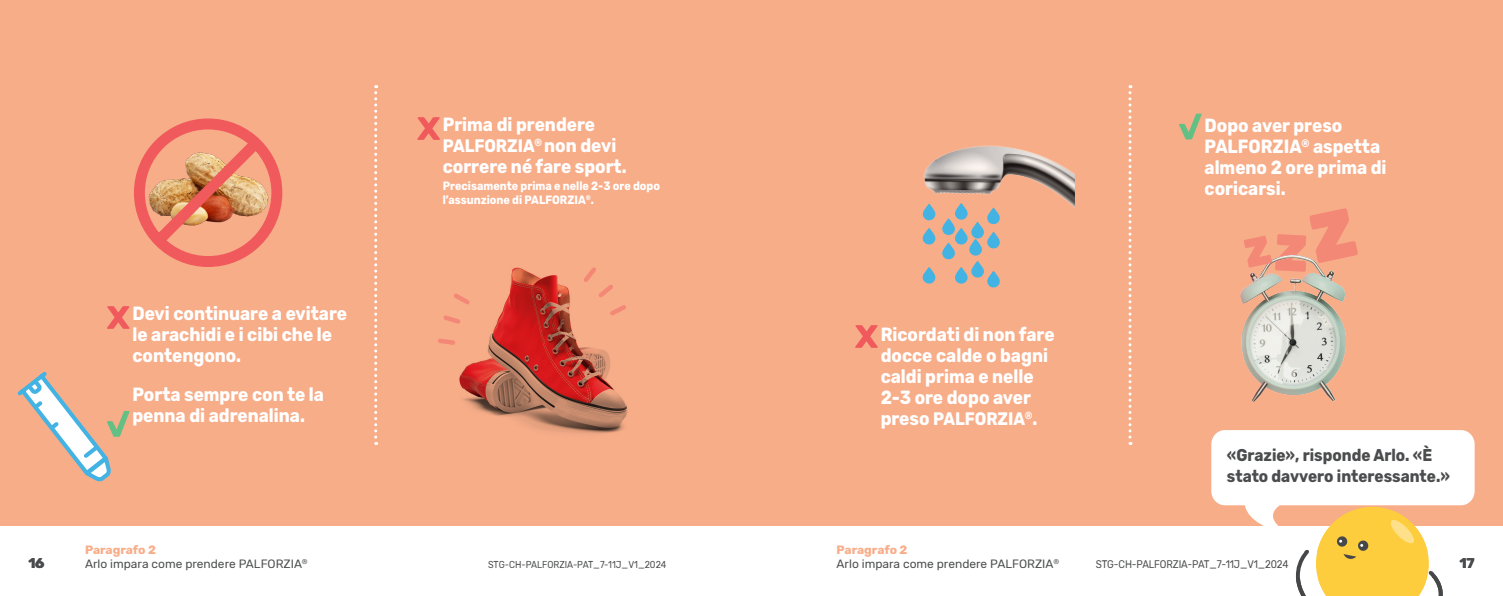
<style>
.page{position:relative;width:1503px;height:596px;background:#fff}
.page>*{position:absolute;margin:0;border:0;box-sizing:border-box;transform-origin:0 0}
.t1{font:700 19px/21px "Rubik";color:#fff;scale:.9 1}
.t2{font:700 18px "Rubik";color:#fff;scale:.9 1}
.t3{font:700 17px/21px "Rubik";color:#4b4c4d;scale:.9 1}
.t4{font:700 14px "Rubik";color:#4b4c4d}
.t5{font:12px/14px "Rubik";color:#4b4c4d}
.t6{font:700 12px/14px "Rubik";color:#fff;scale:.9 1}
.t7{font:11px "Rubik";letter-spacing:-.01em;color:#4b4c4d;scale:.9 1}
.t8{font:10px "Rubik";color:#4b4c4d;scale:.9 1}
.s1{font-size:19px}
.s2{font-weight:700;color:#f8ad89}
</style>
<div class="page">
<div style="left:0;top:0;width:751px;height:524px;background:#f8ad89"></div>
<img style="left:459px;top:267px;width:169px;height:167px">
<svg style="left:443px;top:289px;width:30px;height:38px"></svg>
<svg style="left:438px;top:338px;width:17px;height:7px"></svg>
<svg style="left:579px;top:267px;width:49px;height:52px"></svg>
<div style="left:134px;top:118px;width:148px;height:149px;border:11px solid #f05a5d;border-radius:50%"></div>
<svg style="left:145px;top:128px;width:125px;height:125px"></svg>
<svg style="left:374px;top:85px;width:3px;height:359px"></svg>
<svg style="left:417px;top:117px;width:23px;height:23px"></svg>
<svg style="left:107px;top:306px;width:23px;height:22px"></svg>
<svg style="left:17px;top:371px;width:113px;height:111px"></svg>
<div style="left:751px;top:0;width:751px;height:524px;background:#f8ad89"></div>
<img style="left:923px;top:145px;width:152px;height:63px">
<img style="left:1240px;top:250px;width:118px;height:152px">
<svg style="left:922px;top:203px;width:78px;height:84px"></svg>
<svg style="left:1243px;top:208px;width:114px;height:63px"></svg>
<svg style="left:1128px;top:85px;width:3px;height:359px"></svg>
<svg style="left:855px;top:325px;width:22px;height:22px"></svg>
<svg style="left:1179px;top:114px;width:22px;height:25px"></svg>
<svg style="left:1211px;top:430px;width:263px;height:165px"></svg>
<p class="t1" style="left:132px;top:303px;width:240px">Devi continuare a evitare le arachidi e i cibi che le contengono.</p>
<p class="t1" style="left:132px;top:384px;width:214px">Porta sempre con te la penna di adrenalina.</p>
<p class="t1" style="left:443px;top:115px;width:171px">Prima di prendere</p>
<p class="t2" style="left:443px;top:136px;width:194px">PALFORZIA<sup>®</sup> <span class="s1">non devi</span></p>
<p class="t1" style="left:443px;top:157px;width:206px">correre né fare sport.</p>
<p class="t6" style="left:443px;top:179px;width:243px">Precisamente prima e nelle 2-3 ore dopo l’assunzione di PALFORZIA<sup>®</sup>.</p>
<p class="t1" style="left:880px;top:324px;width:195px">Ricordati di non fare docce calde o bagni caldi prima e nelle<br>2-3 ore dopo aver</p>
<p class="t2" style="left:880px;top:408px;width:176px"><span class="s1">preso</span> PALFORZIA<sup>®</sup><span class="s1">.</span></p>
<p class="t1" style="left:1204px;top:115px;width:204px">Dopo aver preso<br>PALFORZIA<sup>®</sup> aspetta almeno 2 ore prima di coricarsi.</p>
<p class="t3" style="left:1226px;top:444px;width:249px">«Grazie», risponde Arlo. «È stato davvero interessante.»</p>
<p class="t5" style="left:85px;top:542px;width:224px"><span class="s2">Paragrafo 2<br></span>Arlo impara come prendere PALFORZIA<sup>®</sup></p>
<p class="t5" style="left:836px;top:542px;width:224px"><span class="s2">Paragrafo 2<br></span>Arlo impara come prendere PALFORZIA<sup>®</sup></p>
<p class="t4" style="left:28px;top:554px;width:17px">16</p>
<p class="t8" style="left:488px;top:558px;width:200px">STG-CH-PALFORZIA-PAT_7-11J_V1_2024</p>
<p class="t4" style="left:1459px;top:554px;width:16px">17</p>
<p class="t5" style="left:1097px;top:556px;width:193px">PALFORZIA Booklet 7–11_CH_V1.0</p>
<p class="t5" style="left:475px;top:556px;width:193px">PALFORZIA Booklet 7–11_CH_V1.0</p>
<p class="t7" style="left:1095px;top:557px;width:216px">STG-CH-PALFORZIA-PAT_7-11J_V1_2024</p>
</div>
